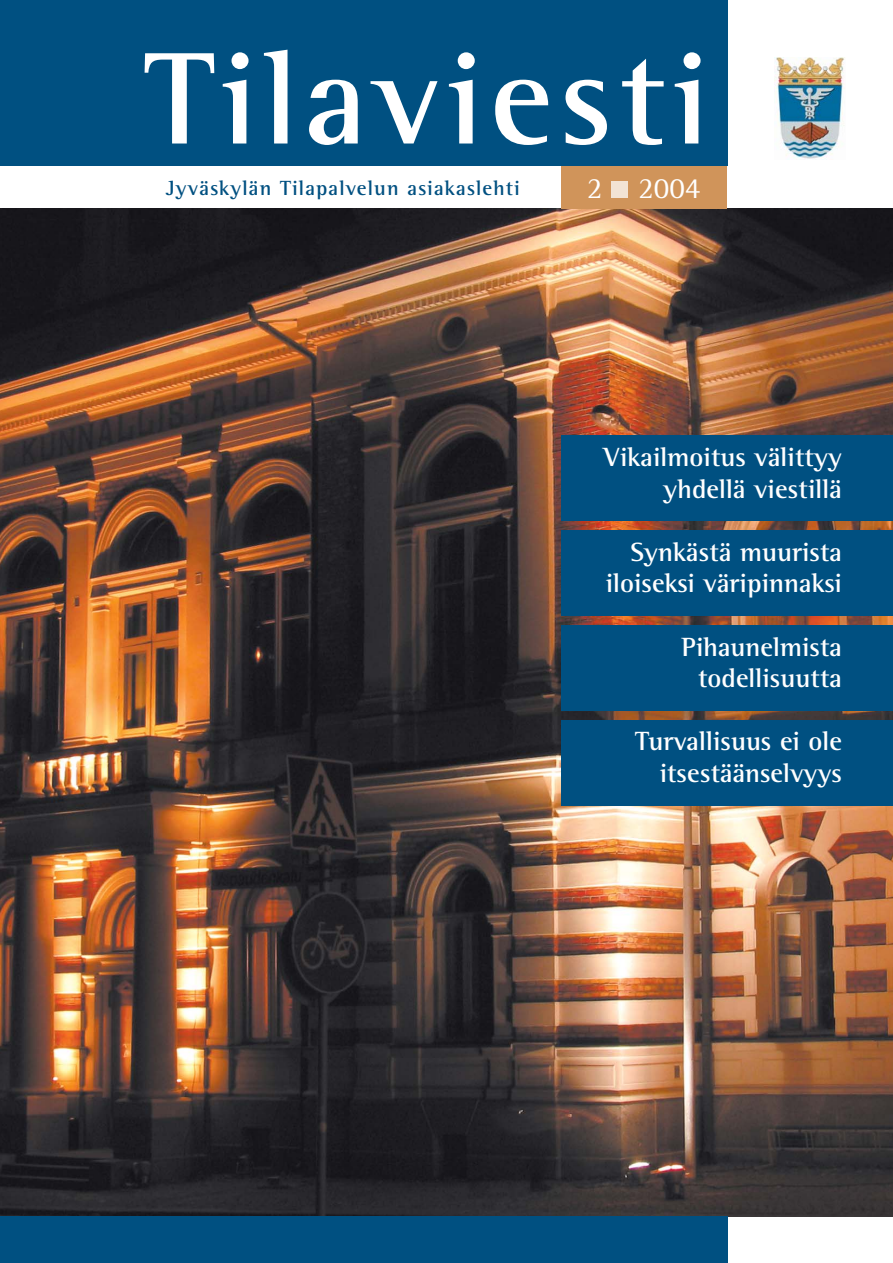
<style>
.page{position:relative;width:893px;height:1263px;background:#fff}
.page>*{position:absolute;margin:0;border:0;box-sizing:border-box;transform-origin:0 0}
.t1{font:700 134.1px "Rotis Semi Serif";letter-spacing:.045em;color:#fff}
.t2{font:30px "Rotis Semi Serif";color:#fff}
.t3{font:700 27px/31.7px "Rotis Semi Serif";color:#fff;text-align:right}
.t4{font:700 21px "Rotis Semi Serif";letter-spacing:.05em;color:#005081}
</style>
<div class="page">
<img style="left:0;top:208px;width:893px;height:1008px">
<div style="left:561px;top:530px;width:332px;height:85px;background:#005081"></div>
<div style="left:561px;top:720px;width:332px;height:85px;background:#005081"></div>
<div style="left:0;top:0;width:727px;height:166px;background:#005081"></div>
<img style="left:775px;top:57px;width:70px;height:102px">
<div style="left:561px;top:166px;width:166px;height:42px;background:#d0945a"></div>
<div style="left:0;top:1216px;width:727px;height:47px;background:#005081"></div>
<div style="left:611px;top:181px;width:17px;height:17px;background:#f2e3d4"></div>
<div style="left:561px;top:435px;width:332px;height:85px;background:#005081"></div>
<div style="left:561px;top:625px;width:332px;height:85px;background:#005081"></div>
<h1 class="t1" style="left:145px;top:50px;width:567px">Tilaviesti</h1>
<p class="t4" style="left:166px;top:181px;width:356px">Jyväskylän Tilapalvelun asiakaslehti</p>
<p class="t2" style="left:587px;top:177px;width:115px">2 2004</p>
<p class="t3" style="left:603px;top:444px;width:240px">Vikailmoitus välittyy yhdellä viestillä</p>
<p class="t3" style="left:606px;top:538px;width:238px">Synkästä muurista iloiseksi väripinnaksi</p>
<p class="t3" style="left:681px;top:633px;width:162px">Pihaunelmista todellisuutta</p>
<p class="t3" style="left:635px;top:728px;width:208px">Turvallisuus ei ole itsestäänselvyys</p>
</div>
